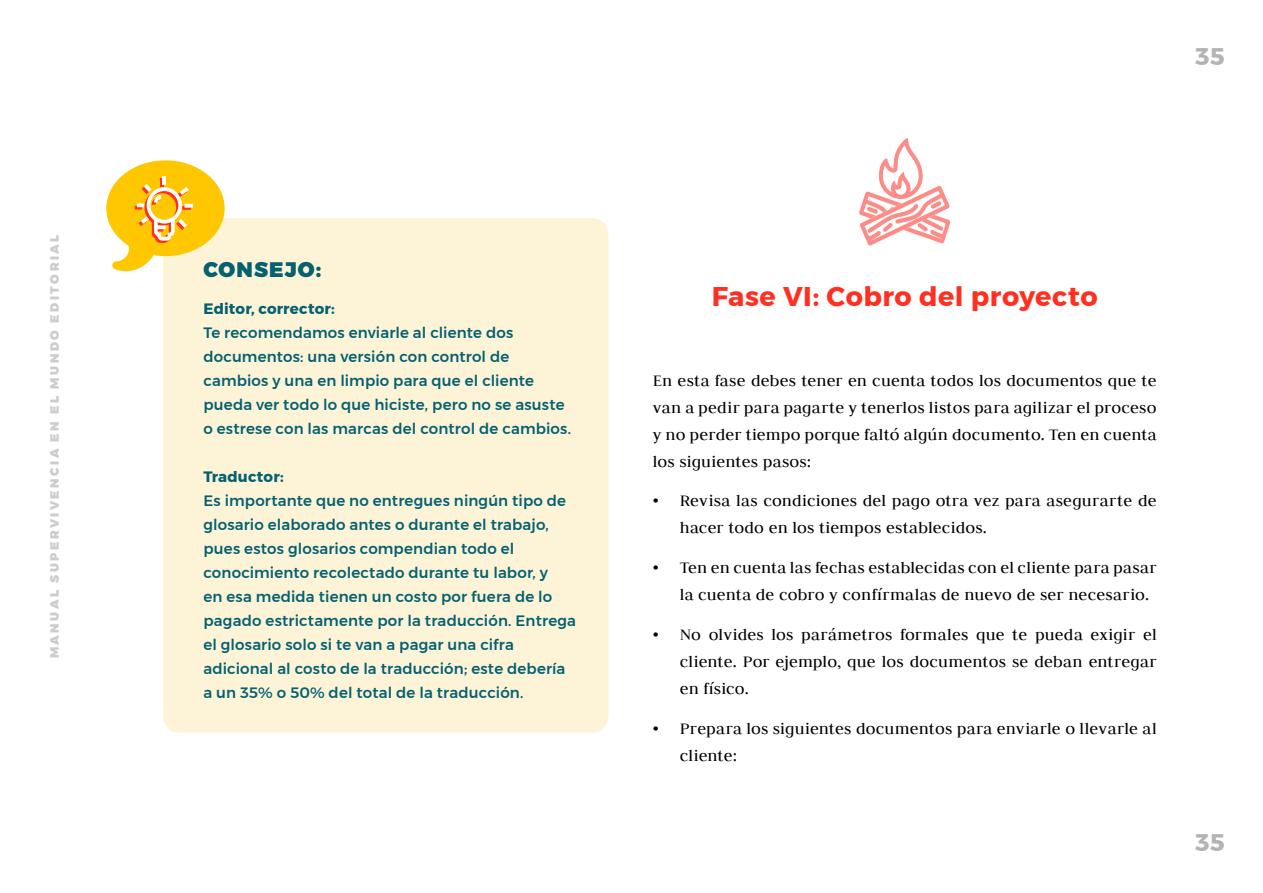
<style>
.page{position:relative;width:1263px;height:893px;background:#fff}
.page>*{position:absolute;margin:0;border:0;box-sizing:border-box;transform-origin:0 0}
.t1{font:700 27px "Montserrat";letter-spacing:.02em;color:#ff301f}
.t2{font:700 24px "Montserrat";color:#b3b3b3}
.t3{font:900 21px "Montserrat";letter-spacing:.05em;color:#056170}
.t4{font:18px/27px "Judson";letter-spacing:.01em;color:#000}
.t5{font:500 15px/24px "Montserrat";letter-spacing:.01em;color:#056170}
.t6{font:700 15px "Montserrat";letter-spacing:.01em;color:#056170}
.t7{font:900 12px "Montserrat";letter-spacing:.215em;color:#ccc}
</style>
<div class="page">
<div style="left:163px;top:218px;width:445px;height:515px;background:#fdf4d8"></div>
<svg style="left:106px;top:160px;width:119px;height:111px"></svg>
<svg style="left:859px;top:138px;width:91px;height:108px"></svg>
<p class="t7" style="left:45px;top:658px;width:425px;rotate:-90deg">MANUAL SUPERVIVENCIA EN EL MUNDO EDITORIAL</p>
<h2 class="t2" style="left:1195px;top:37px;width:31px">35</h2>
<p class="t3" style="left:203px;top:253px;width:120px">CONSEJO:</p>
<p class="t6" style="left:203px;top:297px;width:133px">Editor, corrector:</p>
<p class="t5" style="left:203px;top:321px;width:369px">Te recomendamos enviarle al cliente dos documentos: una versión con control de cambios y una en limpio para que el cliente pueda ver todo lo que hiciste, pero no se asuste o estrese con las marcas del control de cambios.</p>
<p class="t6" style="left:203px;top:465px;width:82px">Traductor:</p>
<p class="t5" style="left:203px;top:489px;width:374px">Es importante que no entregues ningún tipo de glosario elaborado antes o durante el trabajo, pues estos glosarios compendian todo el conocimiento recolectado durante tu labor, y<br>en esa medida tienen un costo por fuera de lo pagado estrictamente por la traducción. Entrega el glosario solo si te van a pagar una cifra adicional al costo de la traducción; este debería a un 35% o 50% del total de la traducción.</p>
<h1 class="t1" style="left:712px;top:275px;width:387px">Fase VI: Cobro del proyecto</h1>
<p class="t4" style="left:653px;top:366px;width:505px;text-align:justify">En esta fase debes tener en cuenta todos los documentos que te van a pedir para pagarte y tenerlos listos para agilizar el proceso y no perder tiempo porque faltó algún documento. Ten en cuenta los siguientes pasos:</p>
<p class="t4" style="left:680px;top:487px;width:478px;text-indent:-27px">• Revisa las condiciones del pago otra vez para asegurarte de hacer todo en los tiempos establecidos.</p>
<p class="t4" style="left:680px;top:554px;width:478px;text-indent:-27px">• Ten en cuenta las fechas establecidas con el cliente para pasar la cuenta de cobro y confírmalas de nuevo de ser necesario.</p>
<p class="t4" style="left:680px;top:620px;width:478px;text-align:justify;text-indent:-27px">• No olvides los parámetros formales que te pueda exigir el cliente. Por ejemplo, que los documentos se deban entregar en físico.</p>
<p class="t4" style="left:680px;top:714px;width:478px;text-indent:-27px">• Prepara los siguientes documentos para enviarle o llevarle al cliente:</p>
<h2 class="t2" style="left:1195px;top:824px;width:31px">35</h2>
</div>
